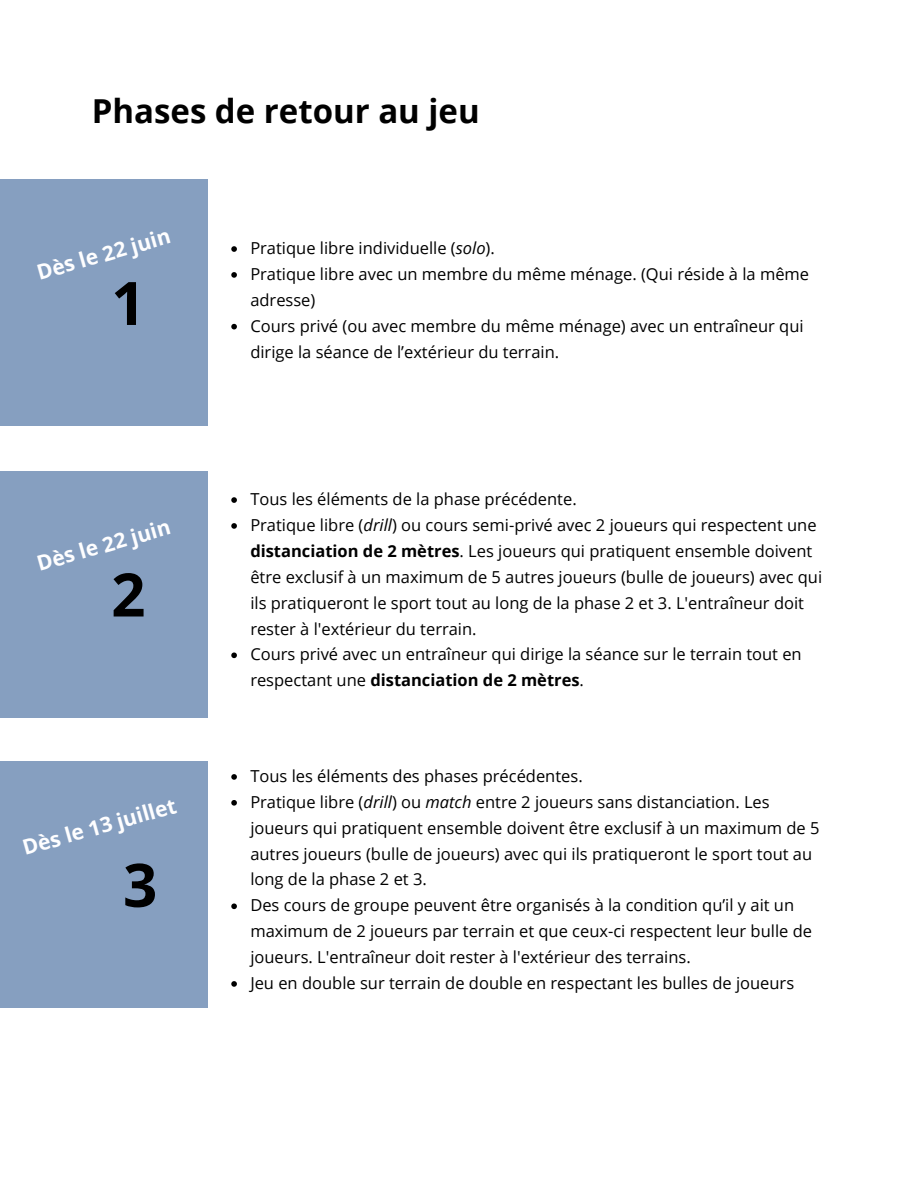
<style>
.page{position:relative;width:918px;height:1188px;background:#fff}
.page>*{position:absolute;margin:0;border:0;box-sizing:border-box;transform-origin:0 0}
.t1{font:700 60px "Open Sans";color:#000}
.t2{font:700 33px "Open Sans";color:#000}
.t3{font:700 21px "Open Sans";color:#fefeff}
.t4{font:16.5px/25.8px "Open Sans";color:#000}
.s1{font-style:italic}
.s2{font-weight:700}
</style>
<div class="page">
<div style="left:0;top:180px;width:208px;height:246px;background:#869fc0"></div>
<div style="left:0;top:471px;width:208px;height:246px;background:#869fc0"></div>
<div style="left:0;top:762px;width:208px;height:246px;background:#869fc0"></div>
<svg style="left:231px;top:246px;width:6px;height:6px"></svg>
<svg style="left:231px;top:272px;width:6px;height:6px"></svg>
<svg style="left:231px;top:324px;width:6px;height:5px"></svg>
<svg style="left:231px;top:497px;width:6px;height:6px"></svg>
<svg style="left:231px;top:523px;width:6px;height:6px"></svg>
<svg style="left:231px;top:652px;width:6px;height:6px"></svg>
<svg style="left:231px;top:774px;width:6px;height:6px"></svg>
<svg style="left:231px;top:800px;width:6px;height:6px"></svg>
<svg style="left:231px;top:903px;width:6px;height:6px"></svg>
<svg style="left:231px;top:981px;width:6px;height:6px"></svg>
<h2 class="t2" style="left:92px;top:88px;width:390px">Phases de retour au jeu</h2>
<p class="t3" style="left:33px;top:259px;width:139px;rotate:-16deg">Dès le 22 juin</p>
<h1 class="t1" style="left:111px;top:261px;width:36px">1</h1>
<p class="t3" style="left:33px;top:550px;width:139px;rotate:-16deg">Dès le 22 juin</p>
<h1 class="t1" style="left:111px;top:552px;width:36px">2</h1>
<p class="t3" style="left:19px;top:834px;width:160px;rotate:-16deg">Dès le 13 juillet</p>
<h1 class="t1" style="left:123px;top:843px;width:36px">3</h1>
<p class="t4" style="left:250px;top:235px;width:560px">Pratique libre individuelle (<span class="s1">solo</span>).<br>Pratique libre avec un membre du même ménage. (Qui réside à la même adresse)<br>Cours privé (ou avec membre du même ménage) avec un entraîneur qui dirige la séance de l’extérieur du terrain.</p>
<p class="t4" style="left:250px;top:486px;width:573px">Tous les éléments de la phase précédente.<br>Pratique libre (<span class="s1">drill</span>) ou cours semi-privé avec 2 joueurs qui respectent une <span class="s2">distanciation de 2 mètres</span>. Les joueurs qui pratiquent ensemble doivent être exclusif à un maximum de 5 autres joueurs (bulle de joueurs) avec qui ils pratiqueront le sport tout au long de la phase 2 et 3. L'entraîneur doit rester à l'extérieur du terrain.<br>Cours privé avec un entraîneur qui dirige la séance sur le terrain tout en respectant une <span class="s2">distanciation de 2 mètres</span>.</p>
<p class="t4" style="left:250px;top:763px;width:571px">Tous les éléments des phases précédentes.<br>Pratique libre (<span class="s1">drill</span>) ou <span class="s1">match</span> entre 2 joueurs sans distanciation. Les joueurs qui pratiquent ensemble doivent être exclusif à un maximum de 5 autres joueurs (bulle de joueurs) avec qui ils pratiqueront le sport tout au long de la phase 2 et 3.<br>Des cours de groupe peuvent être organisés à la condition qu’il y ait un maximum de 2 joueurs par terrain et que ceux-ci respectent leur bulle de joueurs. L'entraîneur doit rester à l'extérieur des terrains.<br>Jeu en double sur terrain de double en respectant les bulles de joueurs</p>
</div>
